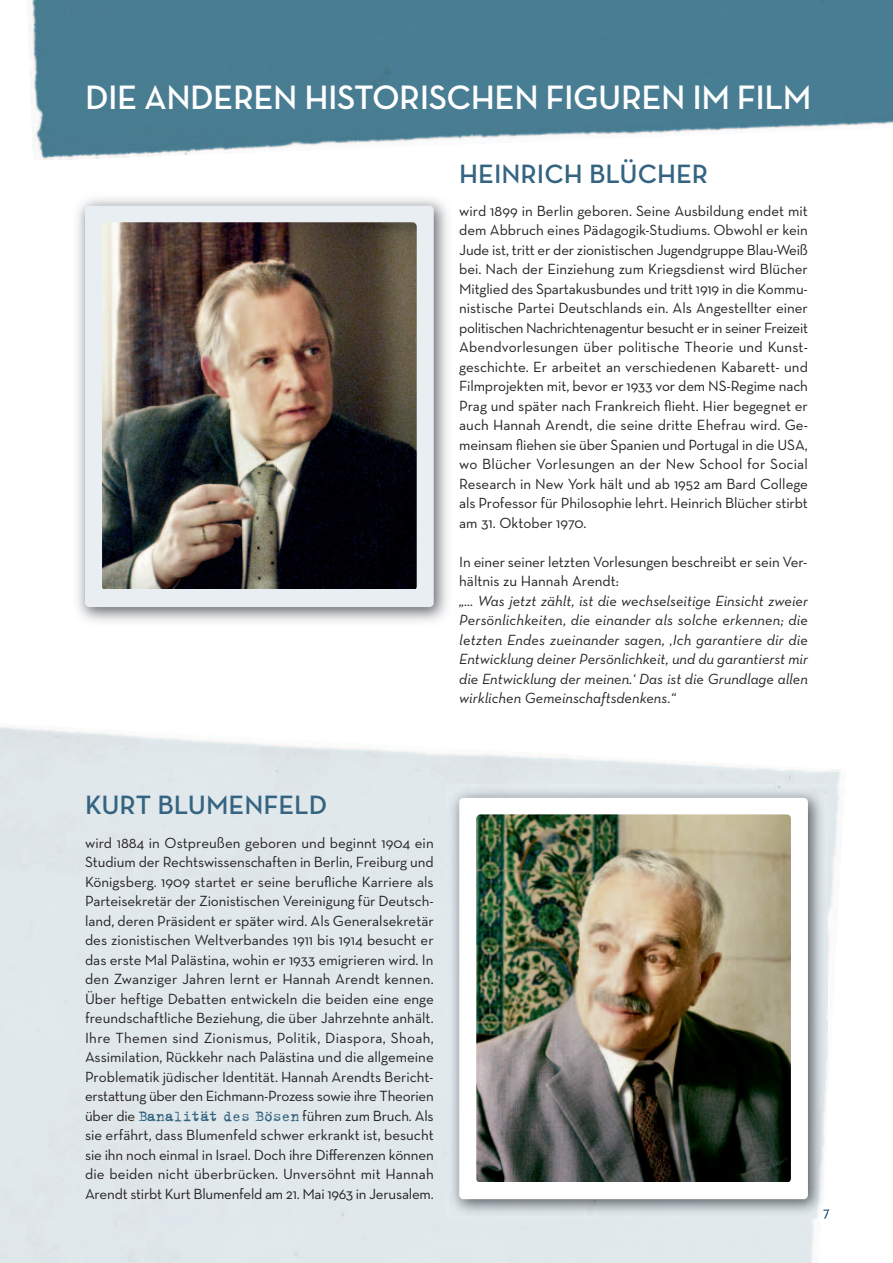
<style>
.page{position:relative;width:893px;height:1263px;background:#fff}
.page>*{position:absolute;margin:0;border:0;box-sizing:border-box;transform-origin:0 0}
.t1{font:600 34.5px "Neutra Text";letter-spacing:-.015em;color:#fff}
.t2{font:600 27px "Neutra Text";color:#346480}
.t3{font:15px/19.5px "Neutra Text";letter-spacing:-.01em;color:#231f20;text-align:justify}
.t4{font:italic 15px/19.5px "Neutra Text";color:#231f20;text-align:justify}
.t5{font:600 15px "Neutra Text";color:#346480}
.s1{font-family:"Trixie";font-size:16.5px;color:#346480}
</style>
<div class="page">
<img style="left:27px;top:0;width:866px;height:160px">
<img style="left:445px;top:784px;width:383px;height:435px">
<svg style="left:823px;top:1209px;width:5px;height:9px"></svg>
<div style="left:459px;top:798px;width:349px;height:401px;background:#fff;border-radius:4px"></div>
<img style="left:476px;top:814px;width:315px;height:368px;border-radius:4px">
<img style="left:77px;top:198px;width:371px;height:424px">
<div style="left:85px;top:206px;width:349px;height:401px;background:#e9eef3;border-radius:4px"></div>
<img style="left:102px;top:222px;width:315px;height:366px">
<h1 class="t1" style="left:85px;top:84px;width:728px">DIE ANDEREN HISTORISCHEN FIGUREN IM FILM</h1>
<h2 class="t2" style="left:459px;top:163px;width:251px">HEINRICH BLÜCHER</h2>
<p class="t3" style="left:459px;top:202px;width:350px">wird 1899 in Berlin geboren. Seine Ausbildung endet mit dem Abbruch eines Pädagogik-Studiums. Obwohl er kein Jude ist, tritt er der zionistischen Jugendgruppe Blau-Weiß bei. Nach der Einziehung zum Kriegsdienst wird Blücher Mitglied des Spartakusbundes und tritt 1919 in die Kommu - nistische Partei Deutschlands ein. Als Angestellter einer politischen Nachrichtenagentur besucht er in seiner Freizeit Abendvorlesungen über politische Theorie und Kunst - geschichte. Er arbeitet an verschiedenen Kabarett- und Filmprojekten mit, bevor er 1933 vor dem NS-Regime nach Prag und später nach Frankreich flieht. Hier begegnet er auch Hannah Arendt, die seine dritte Ehefrau wird. Ge&shy;meinsam fliehen sie über Spanien und Portugal in die USA, wo Blücher Vorlesungen an der New School for Social Research in New York hält und ab 1952 am Bard College als Professor für Philosophie lehrt. Heinrich Blücher stirbt am 31. Oktober 1970.</p>
<p class="t3" style="left:459px;top:553px;width:350px">In einer seiner letzten Vorlesungen beschreibt er sein Ver&shy;hältnis zu Hannah Arendt:</p>
<p class="t4" style="left:459px;top:592px;width:350px">„... Was jetzt zählt, ist die wechselseitige Einsicht zweier Persönlichkeiten, die einander als solche erkennen; die letzten Endes zueinander sagen, ‚Ich garantiere dir die Entwicklung deiner Persönlichkeit, und du garantierst mir die Entwicklung der meinen.‘ Das ist die Grundlage allen wirklichen Gemeinschaftsdenkens.“</p>
<h2 class="t2" style="left:85px;top:794px;width:244px">KURT BLUMENFELD</h2>
<p class="t3" style="left:85px;top:834px;width:350px">wird 1884 in Ostpreußen geboren und beginnt 1904 ein Studium der Rechtswissenschaften in Berlin, Freiburg und Königsberg. 1909 startet er seine berufliche Karriere als Parteisekretär der Zionistischen Vereinigung für Deutsch&shy;land, deren Präsident er später wird. Als Generalsekretär des zionistischen Weltverbandes 1911 bis 1914 besucht er das erste Mal Palästina, wohin er 1933 emigrieren wird. In den Zwanziger Jahren lernt er Hannah Arendt kennen.<br>Über heftige Debatten entwickeln die beiden eine enge freundschaftliche Beziehung, die über Jahrzehnte anhält.<br>Ihre Themen sind Zionismus, Politik, Diaspora, Shoah, Assimilation, Rückkehr nach Palästina und die allgemeine Problematik jüdischer Identität. Hannah Arendts Bericht&shy;erstattung über den Eichmann-Prozess sowie ihre Theorien über die <span class="s1">Banalität des Bösen</span> führen zum Bruch. Als sie erfährt, dass Blumenfeld schwer erkrankt ist, besucht sie ihn noch einmal in Israel. Doch ihre Differenzen können die beiden nicht überbrücken. Unversöhnt mit Hannah Arendt stirbt Kurt Blumenfeld am 21. Mai 1963 in Jerusalem.</p>
<p class="t5" style="left:823px;top:1206px;width:9px">7</p>
</div>
